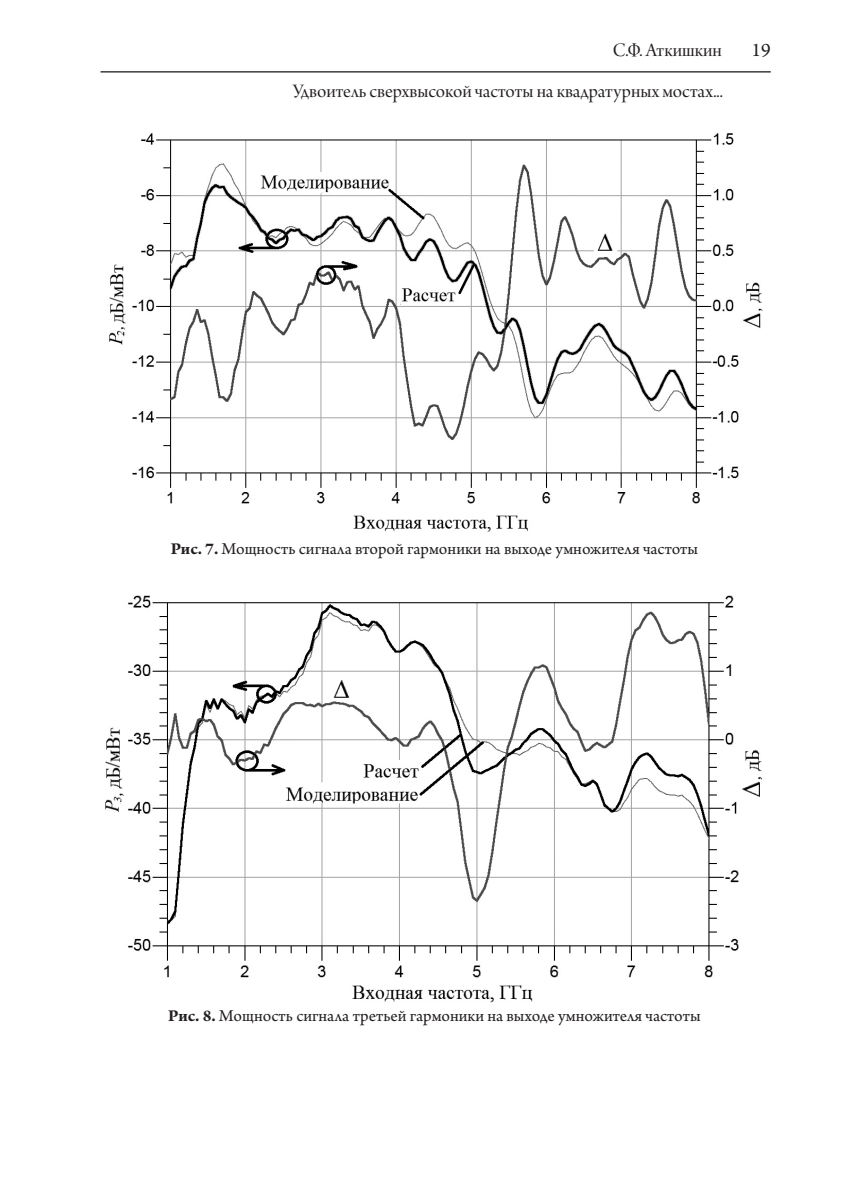
<style>
.page{position:relative;width:844px;height:1191px;background:#fff}
.page>*{position:absolute;margin:0;border:0;box-sizing:border-box;transform-origin:0 0}
.t1{font:20.12px "Arno Pro Display";color:#231f20}
.t2{font:20.12px "Arno Pro";color:#231f20}
.Рисунок{font:17.5px "Arno Pro";color:#231f20}
.s1{font-size:24.5px;color:#fff}
.s2{font-weight:700}
</style>
<div class="page">
<hr style="left:100px;top:71px;width:670px;height:1px;background:#231f20">
<img style="left:109px;top:133px;width:654px;height:399px">
<img style="left:105px;top:595px;width:657px;height:408px">
<p class="t1" style="left:612px;top:39px;width:110px">С.Ф. Аткишкин</p>
<p class="t2" style="left:751px;top:39px;width:21px">19</p>
<p class="t1" style="left:293px;top:80px;width:478px">Удвоитель сверхвысокой частоты на квадратурных мостах... <span class="s1">19</span></p>
<p class="Рисунок" style="left:171px;top:539px;width:528px"><span class="s2">Рис. 7.</span> Мощность сигнала второй гармоники на выходе умножителя частоты</p>
<p class="Рисунок" style="left:168px;top:1005px;width:533px"><span class="s2">Рис. 8.</span> Мощность сигнала третьей гармоники на выходе умножителя частоты</p>
</div>
